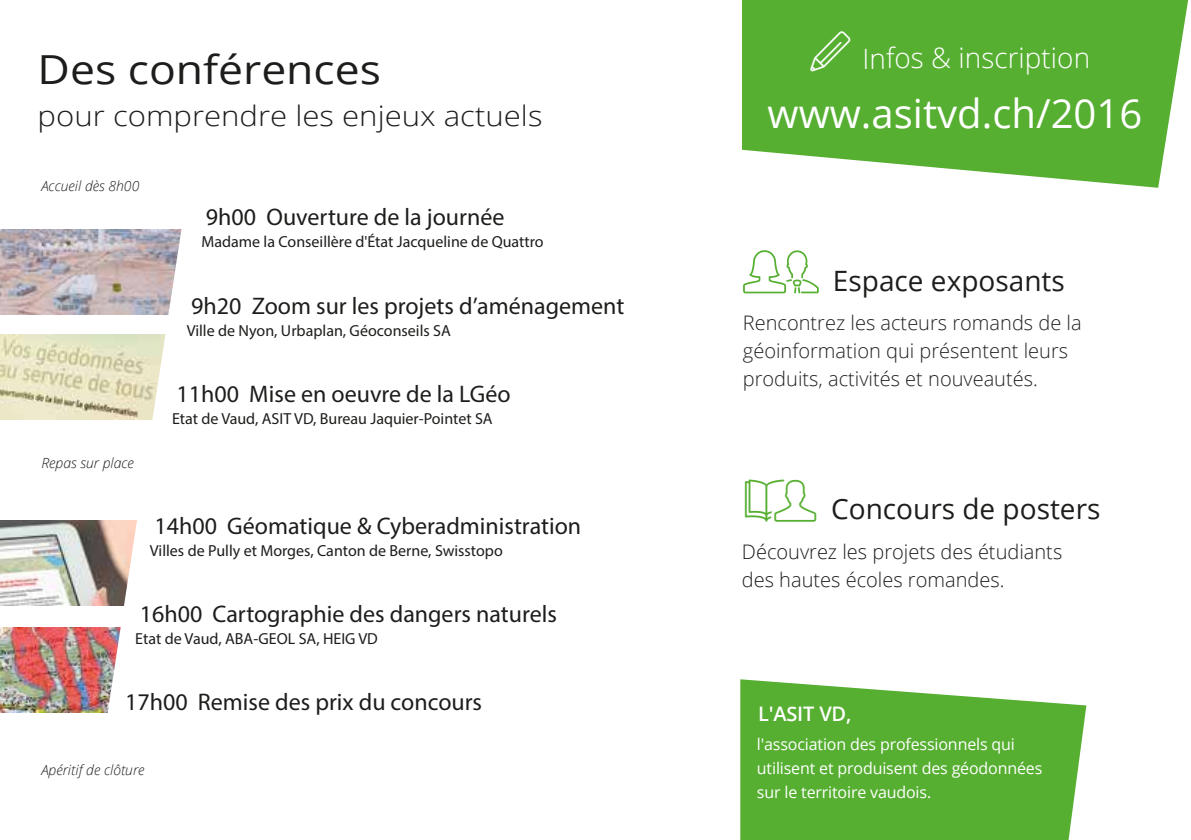
<style>
.page{position:relative;width:1191px;height:840px;background:#fff}
.page>*{position:absolute;margin:0;border:0;box-sizing:border-box;transform-origin:0 0}
.t1{font:42px "asitvd";color:#56af31}
.t2{font:40px "Open Sans";color:#fff}
.t3{font:40px "Open Sans";color:#1d1d1b;scale:1.11 1}
.t4{font:28px "Open Sans";color:#1d1d1b}
.t5{font:300 28px "Open Sans";color:#1d1d1b;scale:1.11 1}
.t6{font:300 28px "Open Sans";letter-spacing:-.005em;color:#fff}
.t7{font:24px "Myriad Pro";color:#1d1d1b}
.t8{font:300 20px/28px "Open Sans";color:#232021}
.t9{font:300 20px/28px "Open Sans";color:#1d1d1b}
.t10{font:600 20px "Open Sans";letter-spacing:-.01em;color:#fff}
.t11{font:16px "Myriad Pro";color:#1d1d1b}
.t12{font:16px/24px "Open Sans";letter-spacing:-.01em;color:#fff}
.t13{font:italic 300 14px "Open Sans";color:#1d1d1b}
.s1{font-family:"asitvd";font-weight:400;font-size:40px}
</style>
<div class="page">
<img style="left:0;top:229px;width:101px;height:85px">
<img style="left:0;top:334px;width:101px;height:85px">
<img style="left:0;top:520px;width:101px;height:85px">
<img style="left:0;top:627px;width:101px;height:85px">
<svg style="left:742px;top:0;width:446px;height:188px;background:#6bb94b"></svg>
<svg style="left:101px;top:229px;width:81px;height:484px"></svg>
<svg style="left:740px;top:679px;width:346px;height:160px;background:#67b746"></svg>
<svg style="left:743px;top:250px;width:75px;height:43px"></svg>
<h2 class="t3" style="left:38px;top:42px;width:311px">Des conférences</h2>
<h3 class="t5" style="left:38px;top:96px;width:456px">pour comprendre les enjeux actuels</h3>
<p class="t13" style="left:41px;top:176px;width:99px">Accueil dès 8h00</p>
<h3 class="t7" style="left:206px;top:202px;width:300px">9h00 Ouverture de la journée</h3>
<p class="t11" style="left:201px;top:232px;width:344px">Madame la Conseillère d'État Jacqueline de Quattro</p>
<h3 class="t7" style="left:191px;top:290px;width:435px">9h20 Zoom sur les projets d’aménagement</h3>
<p class="t11" style="left:187px;top:320px;width:266px">Ville de Nyon, Urbaplan, Géoconseils SA</p>
<p class="t13" style="left:41px;top:453px;width:94px">Repas sur place</p>
<h3 class="t7" style="left:176px;top:378px;width:335px">11h00 Mise en oeuvre de la LGéo</h3>
<p class="t11" style="left:172px;top:408px;width:322px">Etat de Vaud, ASIT VD, Bureau Jaquier-Pointet SA</p>
<h3 class="t7" style="left:154px;top:510px;width:428px">14h00 Géomatique &amp; Cyberadministration</h3>
<p class="t11" style="left:150px;top:540px;width:354px">Villes de Pully et Morges, Canton de Berne, Swisstopo</p>
<h3 class="t7" style="left:140px;top:598px;width:418px">16h00 Cartographie des dangers naturels</h3>
<p class="t11" style="left:135px;top:628px;width:244px">Etat de Vaud, ABA-GEOL SA, HEIG VD</p>
<h3 class="t7" style="left:125px;top:686px;width:358px">17h00 Remise des prix du concours</h3>
<p class="t13" style="left:41px;top:760px;width:105px">Apéritif de clôture</p>
<h3 class="t6" style="left:810px;top:39px;width:281px"><span class="s1">S</span> Infos &amp; inscription</h3>
<h2 class="t2" style="left:767px;top:86px;width:376px">www.asitvd.ch/2016</h2>
<h3 class="t4" style="left:833px;top:262px;width:233px">Espace exposants</h3>
<p class="t8" style="left:743px;top:308px;width:340px">Rencontrez les acteurs romands de la géoinformation qui présentent leurs produits, activités et nouveautés.</p>
<h1 class="t1" style="left:745px;top:479px;width:73px">*</h1>
<h3 class="t4" style="left:831px;top:489px;width:271px">Concours de posters</h3>
<p class="t9" style="left:742px;top:536px;width:322px">Découvrez les projets des étudiants des hautes écoles romandes.</p>
<p class="t10" style="left:758px;top:699px;width:95px">L'ASIT VD,</p>
<p class="t12" style="left:757px;top:731px;width:287px">l'association des professionnels qui utilisent et produisent des géodonnées sur le territoire vaudois.</p>
</div>
